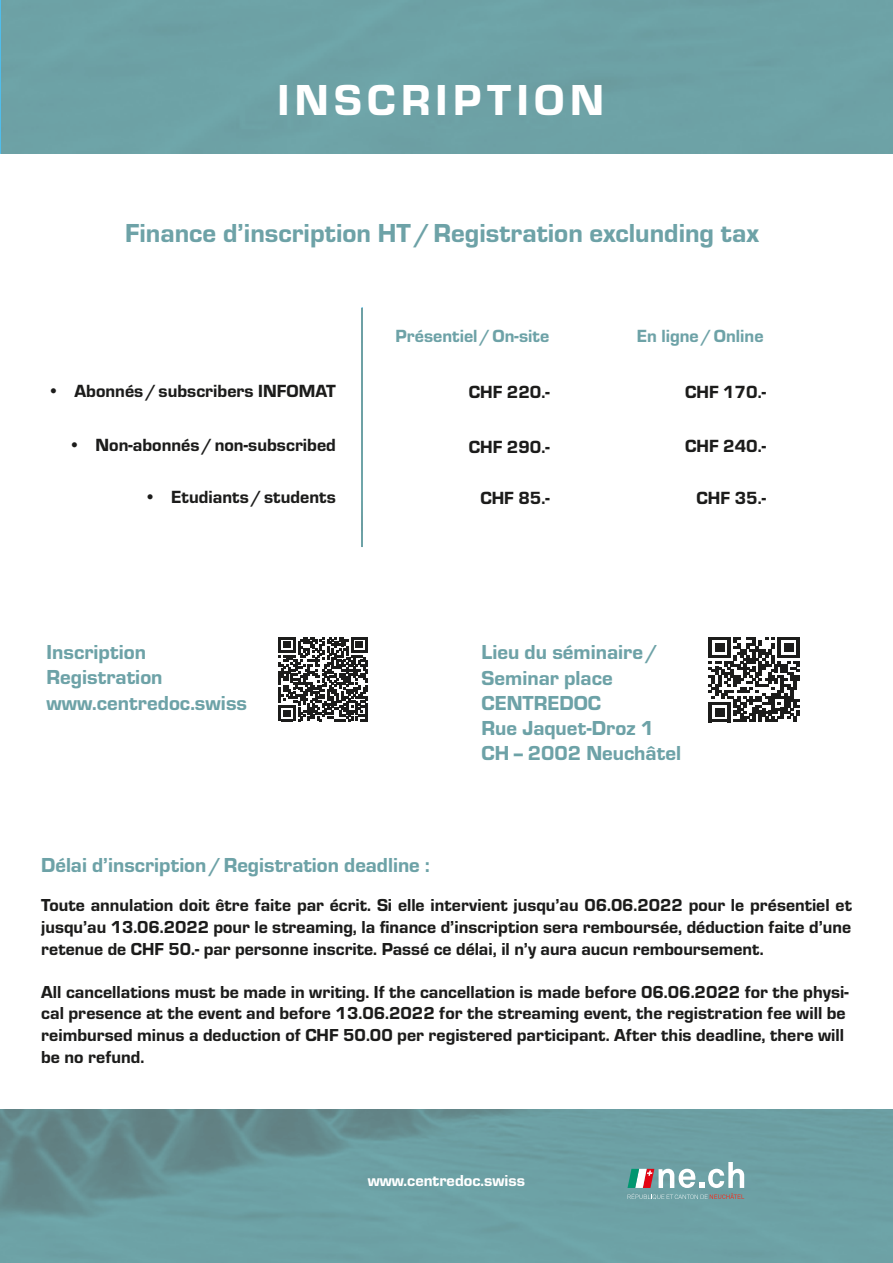
<style>
.page{position:relative;width:893px;height:1263px;background:#fff}
.page>*{position:absolute;margin:0;border:0;box-sizing:border-box;transform-origin:0 0}
.t1{font:45px "Eurostile Hea";letter-spacing:.12em;color:#fff}
.t2{font:27px "Eurostile Hea";color:#6da2a7}
.t3{font:21px/25.2px "Eurostile Hea";color:#6da2a7}
.t4{font:18.3px "Eurostile Hea";color:#1c1c1b}
.t5{font:18.3px "Eurostile Hea";color:#6da2a7}
.t6{font:18px/21.6px "Eurostile Hea";color:#1c1c1b;text-align:justify}
.t7{font:16.5px "Eurostile Hea";color:#fff}
</style>
<div class="page">
<img style="left:0;top:1109px;width:892px;height:154px">
<svg style="left:709px;top:637px;width:91px;height:85px"></svg>
<svg style="left:279px;top:637px;width:89px;height:84px"></svg>
<hr style="left:365px;top:703px;width:3px;height:18px;background:#1c1c1b">
<svg style="left:627px;top:1162px;width:117px;height:37px"></svg>
<h1 class="t1" style="left:277px;top:69px;width:328px">INSCRIPTION</h1>
<h2 class="t2" style="left:125px;top:214px;width:636px">Finance d’inscription HT / Registration exclunding tax</h2>
<p class="t4" style="left:47px;top:378px;width:290px">• Abonnés / subscribers INFOMAT</p>
<p class="t4" style="left:69px;top:432px;width:269px">• Non-abonnés / non-subscribed</p>
<p class="t4" style="left:144px;top:484px;width:193px">• Etudiants / students</p>
<p class="t5" style="left:395px;top:323px;width:156px">Présentiel / On-site</p>
<p class="t5" style="left:637px;top:323px;width:128px">En ligne / Online</p>
<p class="t4" style="left:469px;top:379px;width:82px">CHF 220.-</p>
<p class="t4" style="left:469px;top:434px;width:82px">CHF 290.-</p>
<p class="t4" style="left:480px;top:485px;width:71px">CHF 85.-</p>
<p class="t4" style="left:685px;top:379px;width:82px">CHF 170.-</p>
<p class="t4" style="left:685px;top:433px;width:82px">CHF 240.-</p>
<p class="t4" style="left:697px;top:485px;width:71px">CHF 35.-</p>
<p class="t3" style="left:47px;top:638px;width:202px">Inscription<br>Registration www.centredoc.swiss</p>
<p class="t3" style="left:482px;top:638px;width:201px">Lieu du séminaire /<br>Seminar place<br>CENTREDOC<br>Rue Jaquet-Droz 1<br>CH – 2002 Neuchâtel</p>
<p class="t3" style="left:41px;top:851px;width:390px">Délai d’inscription / Registration deadline :</p>
<p class="t6" style="left:41px;top:893px;width:812px">Toute annulation doit être faite par écrit. Si elle intervient jusqu’au 06.06.2022 pour le présentiel et jusqu’au 13.06.2022 pour le streaming, la finance d’inscription sera remboursée, déduction faite d’une retenue de CHF 50.- par personne inscrite. Passé ce délai, il n’y aura aucun remboursement.</p>
<p class="t6" style="left:41px;top:980px;width:809px;text-align:left">All cancellations must be made in writing. If the cancellation is made before 06.06.2022 for the physi&shy;cal presence at the event and before 13.06.2022 for the streaming event, the registration fee will be reimbursed minus a deduction of CHF 50.00 per registered participant. After this deadline, there will be no refund.</p>
<p class="t7" style="left:368px;top:1169px;width:159px">www.centredoc.swiss</p>
</div>
